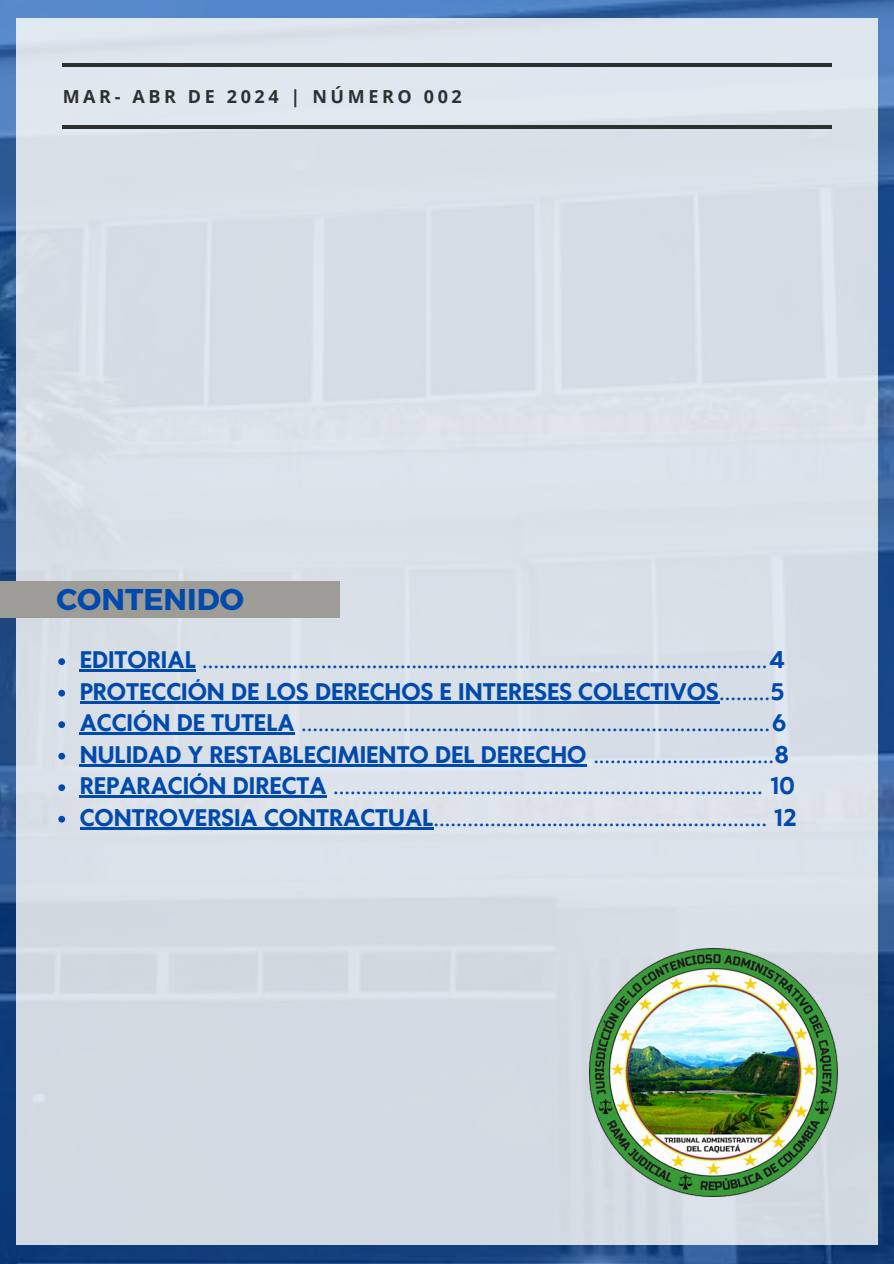
<style>
.page{position:relative;width:894px;height:1264px;background:#fff}
.page>*{position:absolute;margin:0;border:0;box-sizing:border-box;transform-origin:0 0}
.t1{font:700 30px "Montserrat";color:#004aad}
.t2{font:22.5px "Klein Text";color:#004aad}
.t3{font:700 22.5px "Klein Text";color:#004aad}
.t4{font:700 18px "Open Sans";letter-spacing:.2em;color:#303030}
.s1{font-weight:700}
.s2{font-weight:400}
</style>
<div class="page">
<img style="left:0;top:0;width:893px;height:1263px">
<div style="left:17px;top:18px;width:859px;height:1226px;background:#d9dfe7"></div>
<hr style="left:63px;top:125px;width:768px;height:3px;background:#303030">
<hr style="left:63px;top:64px;width:768px;height:3px;background:#303030">
<div style="left:0;top:581px;width:340px;height:36px;background:#9d9c97"></div>
<img style="left:589px;top:948px;width:248px;height:248px">
<svg style="left:58px;top:658px;width:7px;height:7px"></svg>
<hr style="left:80px;top:669px;width:116px;height:2px;background:#004aad">
<svg style="left:58px;top:689px;width:7px;height:7px"></svg>
<hr style="left:80px;top:701px;width:639px;height:2px;background:#004aad">
<svg style="left:58px;top:721px;width:7px;height:7px"></svg>
<hr style="left:80px;top:732px;width:215px;height:2px;background:#004aad">
<svg style="left:58px;top:752px;width:7px;height:7px"></svg>
<hr style="left:80px;top:764px;width:507px;height:2px;background:#004aad">
<svg style="left:58px;top:784px;width:7px;height:7px"></svg>
<hr style="left:80px;top:795px;width:247px;height:2px;background:#004aad">
<svg style="left:58px;top:815px;width:7px;height:7px"></svg>
<hr style="left:80px;top:827px;width:353px;height:2px;background:#004aad">
<p class="t4" style="left:63px;top:83px;width:400px">MAR- ABR DE 2024 | NÚMERO 002</p>
<p class="t1" style="left:57px;top:580px;width:189px">CONTENIDO</p>
<p class="t2" style="left:80px;top:648px;width:706px"><span class="s1">EDITORIAL</span> ....................................................................................................<span class="s1">4</span></p>
<p class="t3" style="left:80px;top:680px;width:705px">PROTECCIÓN DE LOS DERECHOS E INTERESES COLECTIVOS<span class="s2">.........</span>5</p>
<p class="t2" style="left:80px;top:711px;width:707px"><span class="s1">ACCIÓN DE TUTELA</span> ...................................................................................<span class="s1">6</span></p>
<p class="t3" style="left:80px;top:743px;width:710px">NULIDAD Y RESTABLECIMIENTO DEL DERECHO <span class="s2">................................</span>8</p>
<p class="t2" style="left:80px;top:774px;width:716px"><span class="s1">REPARACIÓN DIRECTA</span> ............................................................................ <span class="s1">10</span></p>
<p class="t2" style="left:80px;top:806px;width:718px"><span class="s1">CONTROVERSIA CONTRACTUAL</span>........................................................... <span class="s1">12</span></p>
</div>
